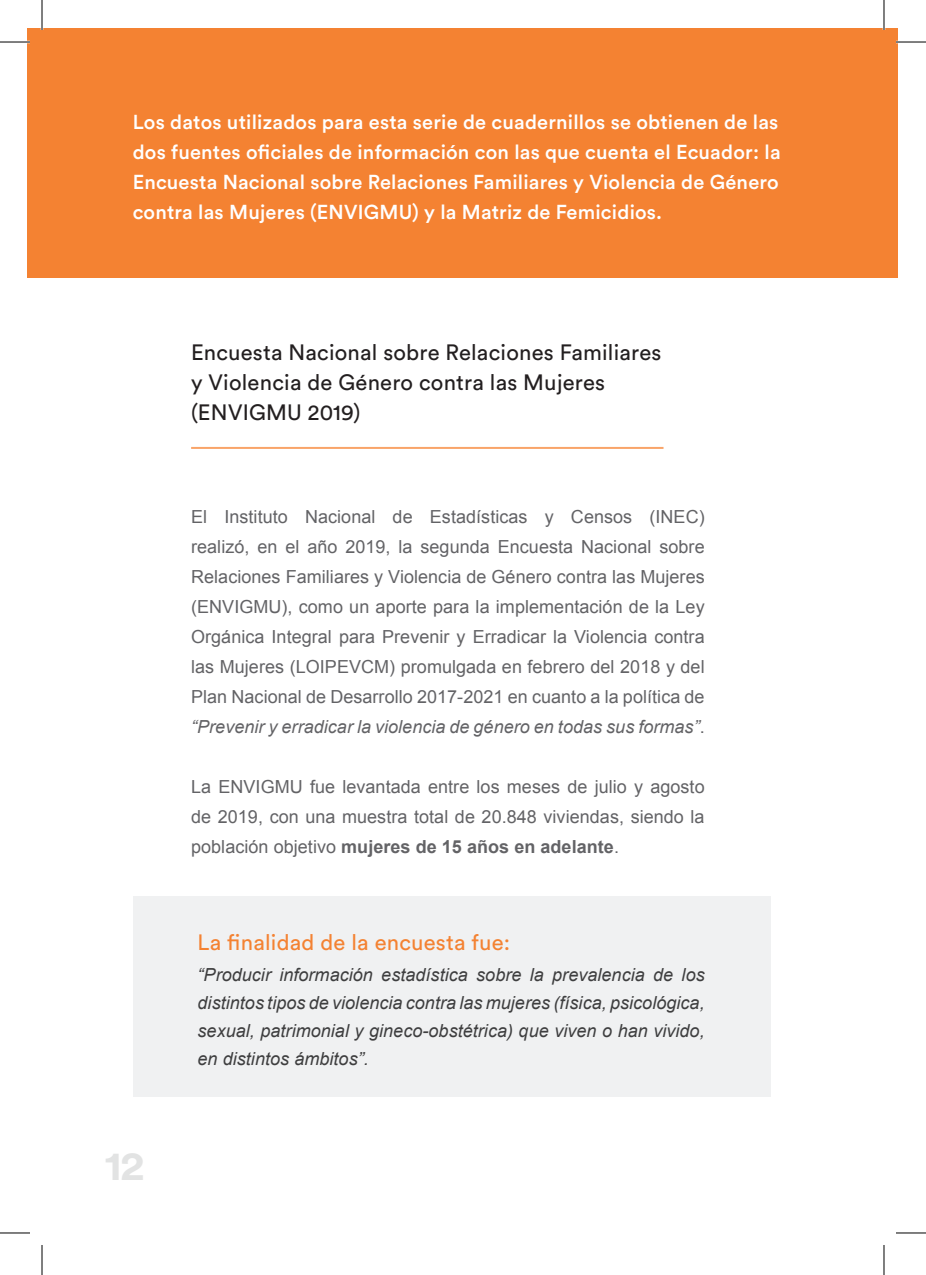
<style>
.page{position:relative;width:926px;height:1275px;background:#fff}
.page>*{position:absolute;margin:0;border:0;box-sizing:border-box;transform-origin:0 0}
.t1{font:700 40.4px "Circular Std";color:#e2e3e3;scale:1.09 1}
.t2{font:22px/30px "Circular Std";letter-spacing:.01em;color:#231f20}
.t3{font:22px "Circular Std";letter-spacing:.01em;color:#f48232}
.t4{font:500 20px/30px "Circular Std";letter-spacing:.01em;color:#fff;text-align:justify}
.t5{font:18px/30px "Arial";letter-spacing:.005em;color:#636366;text-align:justify}
.t6{font:italic 18px/28px "Arial";letter-spacing:.005em;color:#3e3e3f;text-align:justify}
.s1{font-style:italic}
.s2{font-weight:700}
</style>
<div class="page">
<div style="left:133px;top:896px;width:638px;height:200px;background:#f0f1f2"></div>
<div style="left:28px;top:28px;width:870px;height:249px;background:#f48232"></div>
<hr style="left:191px;top:447px;width:472px;height:2px;background:#f9a469">
<hr style="left:0;top:41px;width:30px;height:2px;background:#fff">
<hr style="left:896px;top:41px;width:30px;height:2px;background:#fff">
<hr style="left:41px;top:0;width:2px;height:30px;background:#fff">
<hr style="left:883px;top:0;width:2px;height:30px;background:#fff">
<hr style="left:0;top:42px;width:30px;height:1px;background:#000">
<hr style="left:896px;top:42px;width:30px;height:1px;background:#000">
<hr style="left:0;top:1232px;width:30px;height:1px;background:#000">
<hr style="left:896px;top:1232px;width:30px;height:1px;background:#000">
<hr style="left:42px;top:0;width:1px;height:30px;background:#000">
<hr style="left:42px;top:1245px;width:1px;height:30px;background:#000">
<hr style="left:884px;top:0;width:1px;height:30px;background:#000">
<hr style="left:884px;top:1245px;width:1px;height:30px;background:#000">
<p class="t4" style="left:133px;top:107px;width:649px">Los datos utilizados para esta serie de cuadernillos se obtienen de las dos fuentes oficiales de información con las que cuenta el Ecuador: la Encuesta Nacional sobre Relaciones Familiares y Violencia de Género contra las Mujeres (ENVIGMU) y la Matriz de Femicidios.</p>
<p class="t2" style="left:191px;top:337px;width:472px">Encuesta Nacional sobre Relaciones Familiares y Violencia de Género contra las Mujeres (ENVIGMU 2019)</p>
<p class="t5" style="left:191px;top:502px;width:515px">El Instituto Nacional de Estadísticas y Censos (INEC) realizó, en el año 2019, la segunda Encuesta Nacional sobre Relaciones Familiares y Violencia de Género contra las Mujeres (ENVIGMU), como un aporte para la implementación de la Ley Orgánica Integral para Prevenir y Erradicar la Violencia contra las Mujeres (LOIPEVCM) promulgada en febrero del 2018 y del Plan Nacional de Desarrollo 2017-2021 en cuanto a la política de <span class="s1">“Prevenir y erradicar la violencia de género en todas sus formas”</span>.</p>
<p class="t5" style="left:191px;top:772px;width:515px">La ENVIGMU fue levantada entre los meses de julio y agosto de 2019, con una muestra total de 20.848 viviendas, siendo la población objetivo <span class="s2">mujeres de 15 años en adelante</span>.</p>
<p class="t3" style="left:198px;top:929px;width:314px">La finalidad de la encuesta fue:</p>
<h1 class="t1" style="left:104px;top:1139px;width:38px">12</h1>
<p class="t6" style="left:198px;top:961px;width:509px">“Producir información estadística sobre la prevalencia de los distintos tipos de violencia contra las mujeres (física, psicológica, sexual, patrimonial y gineco-obstétrica) que viven o han vivido, en distintos ámbitos”.</p>
</div>
